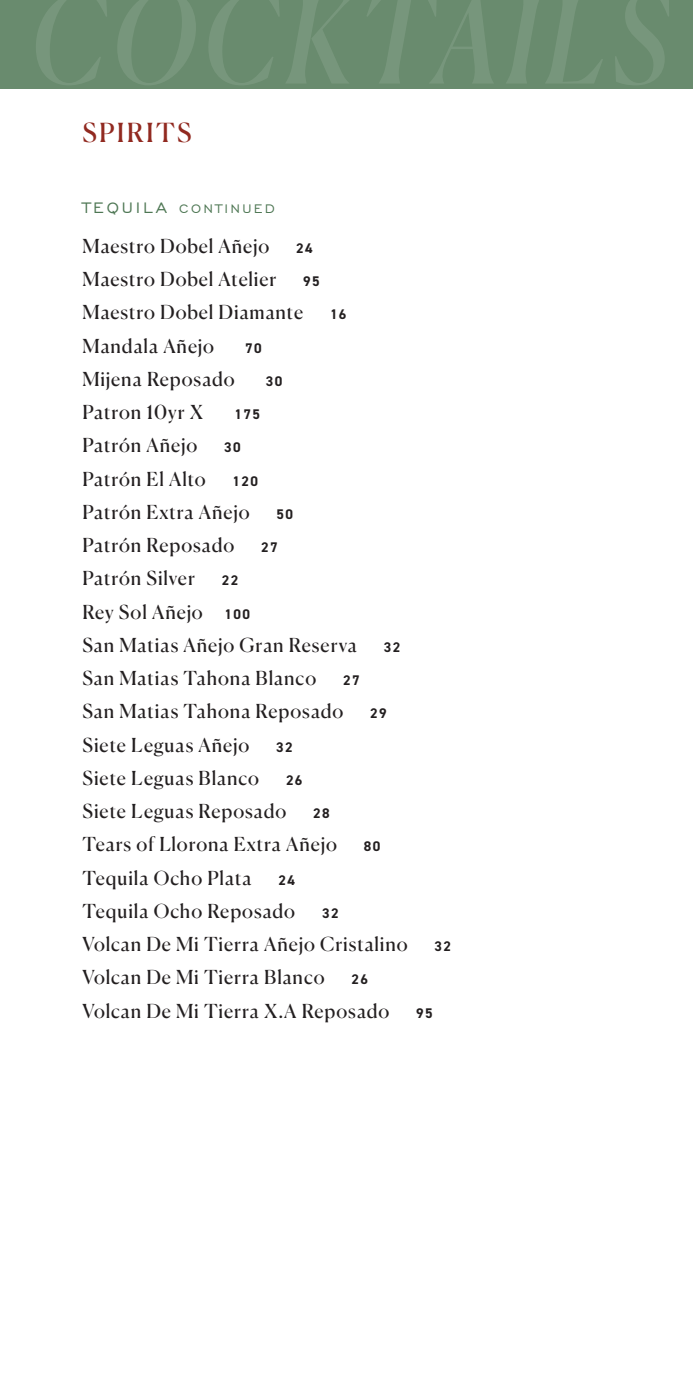
<style>
.page{position:relative;width:693px;height:1386px;background:#fff}
.page>*{position:absolute;margin:0;border:0;box-sizing:border-box;transform-origin:0 0}
.t1{font:26.25px "Canela";letter-spacing:.09em;color:#912920}
.t2{font:19.25px "Canela";letter-spacing:.05em;color:#231f20}
.t3{font:15.75px "Engravers Gothic BT";letter-spacing:.15em;color:#4e7754}
.t4{font:700 14px "DIN2014";letter-spacing:.1em;color:#231f20}
.s1{font-size:19.25px}
</style>
<div class="page">
<div style="left:0;top:0;width:693px;height:88px;background:#698b6e"></div>
<p class="t1" style="left:82px;top:112px;width:111px">SPIRITS</p>
<p class="t3" style="left:82px;top:200px;width:194px"><span class="s1">TEQUILA</span> CONTINUED</p>
<p class="t2" style="left:82px;top:231px;width:188px">Maestro Dobel Añejo</p>
<p class="t4" style="left:296px;top:239px;width:18px">24</p>
<p class="t2" style="left:82px;top:264px;width:195px">Maestro Dobel Atelier</p>
<p class="t4" style="left:303px;top:272px;width:18px">95</p>
<p class="t2" style="left:82px;top:297px;width:222px">Maestro Dobel Diamante</p>
<p class="t4" style="left:330px;top:305px;width:18px">16</p>
<p class="t2" style="left:82px;top:331px;width:133px">Mandala Añejo</p>
<p class="t4" style="left:245px;top:339px;width:18px">70</p>
<p class="t2" style="left:82px;top:364px;width:154px">Mijena Reposado</p>
<p class="t4" style="left:266px;top:372px;width:18px">30</p>
<p class="t2" style="left:82px;top:397px;width:122px">Patron 10yr X</p>
<p class="t4" style="left:234px;top:405px;width:27px">175</p>
<p class="t2" style="left:82px;top:430px;width:116px">Patrón Añejo</p>
<p class="t4" style="left:224px;top:438px;width:18px">30</p>
<p class="t2" style="left:82px;top:464px;width:125px">Patrón El Alto</p>
<p class="t4" style="left:233px;top:472px;width:27px">120</p>
<p class="t2" style="left:82px;top:497px;width:169px">Patrón Extra Añejo</p>
<p class="t4" style="left:276px;top:505px;width:18px">50</p>
<p class="t2" style="left:82px;top:530px;width:153px">Patrón Reposado</p>
<p class="t4" style="left:261px;top:538px;width:18px">27</p>
<p class="t2" style="left:82px;top:563px;width:114px">Patrón Silver</p>
<p class="t4" style="left:222px;top:571px;width:18px">22</p>
<p class="t2" style="left:82px;top:597px;width:122px">Rey Sol Añejo</p>
<p class="t4" style="left:224px;top:605px;width:27px">100</p>
<p class="t2" style="left:82px;top:630px;width:276px">San Matias Añejo Gran Reserva</p>
<p class="t4" style="left:384px;top:638px;width:18px">32</p>
<p class="t2" style="left:82px;top:663px;width:235px">San Matias Tahona Blanco</p>
<p class="t4" style="left:343px;top:671px;width:18px">27</p>
<p class="t2" style="left:82px;top:696px;width:262px">San Matias Tahona Reposado</p>
<p class="t4" style="left:370px;top:704px;width:18px">29</p>
<p class="t2" style="left:82px;top:730px;width:168px">Siete Leguas Añejo</p>
<p class="t4" style="left:276px;top:738px;width:18px">32</p>
<p class="t2" style="left:82px;top:763px;width:178px">Siete Leguas Blanco</p>
<p class="t4" style="left:286px;top:771px;width:18px">26</p>
<p class="t2" style="left:82px;top:796px;width:205px">Siete Leguas Reposado</p>
<p class="t4" style="left:313px;top:804px;width:18px">28</p>
<p class="t2" style="left:82px;top:829px;width:256px">Tears of Llorona Extra Añejo</p>
<p class="t4" style="left:364px;top:837px;width:18px">80</p>
<p class="t2" style="left:82px;top:863px;width:171px">Tequila Ocho Plata</p>
<p class="t4" style="left:278px;top:871px;width:18px">24</p>
<p class="t2" style="left:82px;top:896px;width:214px">Tequila Ocho Reposado</p>
<p class="t4" style="left:322px;top:904px;width:18px">32</p>
<p class="t2" style="left:82px;top:929px;width:327px">Volcan De Mi Tierra Añejo Cristalino</p>
<p class="t4" style="left:435px;top:937px;width:18px">32</p>
<p class="t2" style="left:82px;top:962px;width:244px">Volcan De Mi Tierra Blanco</p>
<p class="t4" style="left:352px;top:970px;width:18px">26</p>
<p class="t2" style="left:82px;top:996px;width:309px">Volcan De Mi Tierra X.A Reposado</p>
<p class="t4" style="left:416px;top:1004px;width:18px">95</p>
</div>
